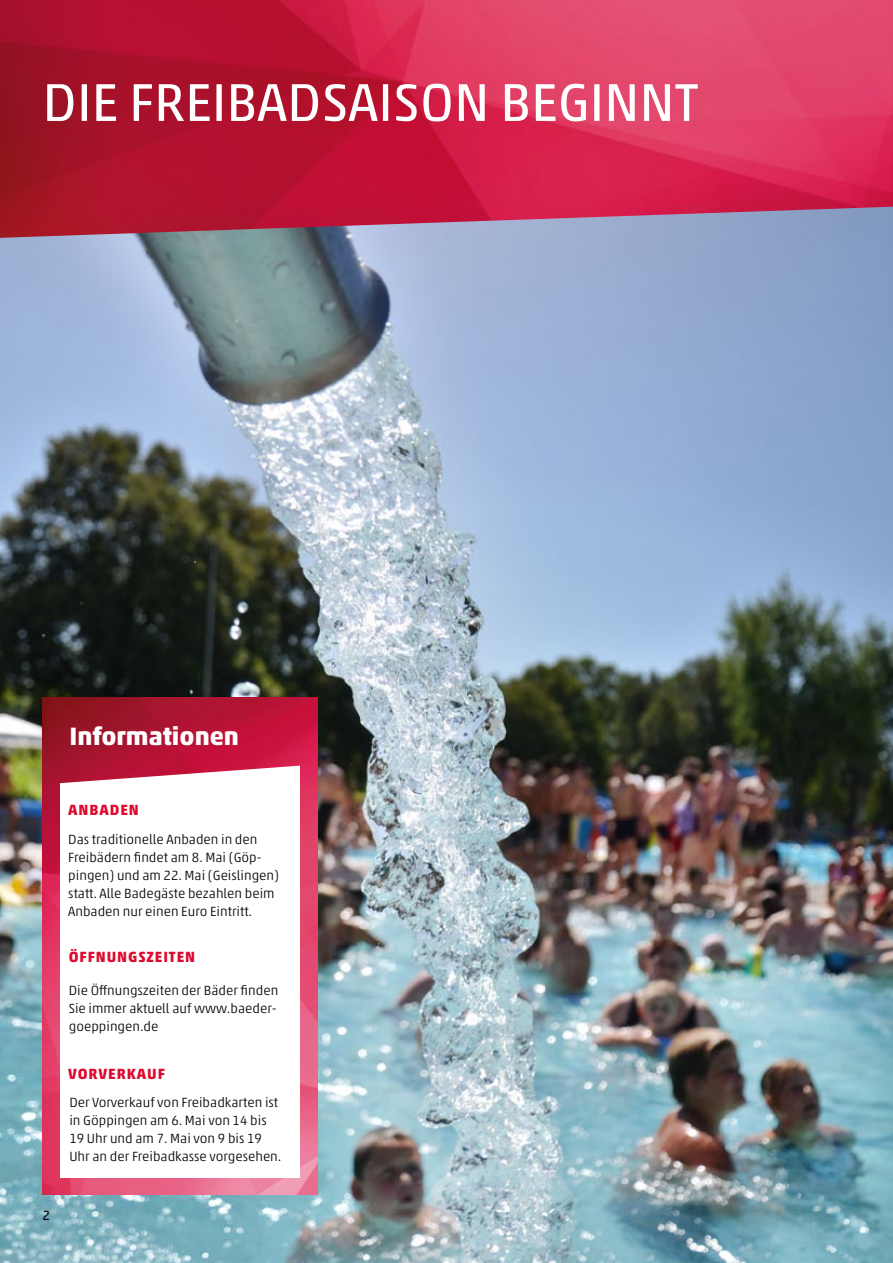
<style>
.page{position:relative;width:893px;height:1263px;background:#fff}
.page>*{position:absolute;margin:0;border:0;box-sizing:border-box;transform-origin:0 0}
.t1{font:54px "Akko Std";color:#fff}
.t2{font:700 25.5px "Akko Std";color:#fff}
.t3{font:700 15px "Akko Std";letter-spacing:.06em;color:#dd0b2f}
.t4{font:300 13.5px/18px "Akko Pro";color:#000}
.t5{font:13.5px "Akko Std";color:#000}
</style>
<div class="page">
<img style="left:0;top:238px;width:893px;height:1025px">
<img style="left:0;top:0;width:893px;height:238px">
<img style="left:43px;top:784px;width:275px;height:411px">
<div style="left:60px;top:724px;width:240px;height:454px;background:#fff"></div>
<img style="left:43px;top:698px;width:275px;height:86px">
<h1 class="t1" style="left:43px;top:70px;width:657px">DIE FREIBADSAISON BEGINNT</h1>
<h2 class="t2" style="left:69px;top:721px;width:171px">INFORMATIONEN</h2>
<p class="t3" style="left:68px;top:801px;width:72px">ANBADEN</p>
<p class="t4" style="left:68px;top:830px;width:212px">Das traditionelle Anbaden in den Freibädern findet am 8. Mai (Göp&shy;pingen) und am 22. Mai (Geislingen) statt. Alle Badegäste bezahlen beim Anbaden nur einen Euro Eintritt.</p>
<p class="t3" style="left:69px;top:947px;width:128px">ÖFFNUNGSZEITEN</p>
<p class="t4" style="left:69px;top:981px;width:211px;text-align:justify">Die Öffnungszeiten der Bäder finden Sie immer aktuell auf www.baeder&shy;goeppingen.de</p>
<p class="t3" style="left:68px;top:1065px;width:96px">VORVERKAUF</p>
<p class="t5" style="left:43px;top:1207px;width:9px">2</p>
<p class="t4" style="left:69px;top:1093px;width:214px">Der Vorverkauf von Freibadkarten ist in Göppingen am 6. Mai von 14 bis 19 Uhr und am 7. Mai von 9 bis 19<br>Uhr an der Freibadkasse vorgesehen.</p>
</div>
